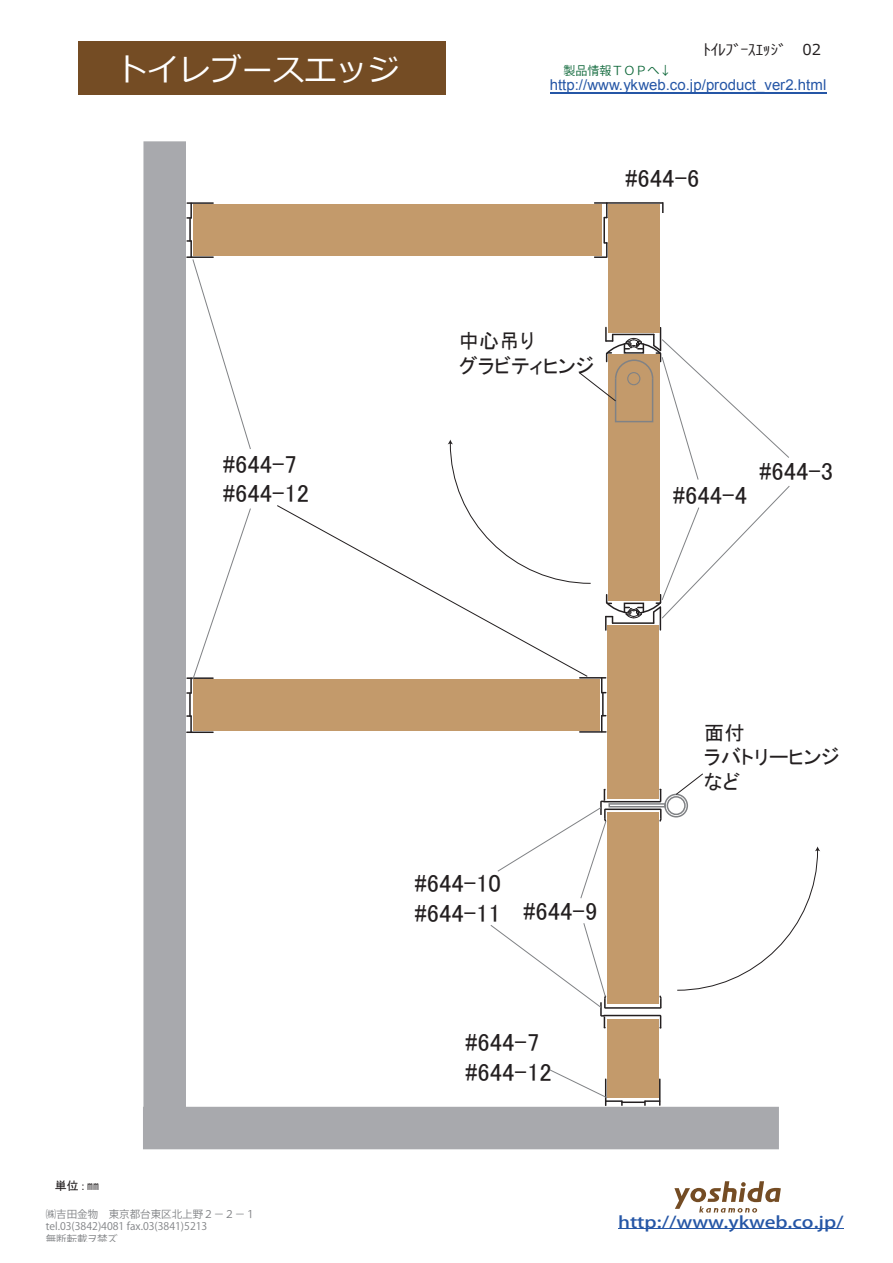
<style>
.page{position:relative;width:893px;height:1263px;background:#fff}
.page>*{position:absolute;margin:0;border:0;box-sizing:border-box;transform-origin:0 0}
.t1{font:31.5px "Meiryo";color:#fff}
.t2{font:24.75px/29.7px "MS P Gothic";color:#231f20}
.t3{font:20.25px/24.3px "MS P Gothic";color:#231f20}
.t4{font:500 15.9px "Koz Go Pro";letter-spacing:-.005em;color:#2556a6;scale:1.26 1}
.t5{font:15px "Arial";color:#2556a6}
.t6{font:15px "Meiryo";color:#231f20}
.t7{font:12px "Koz Go Pro";color:#0c6638}
.t8{font:12px "MS P Gothic";color:#231f20}
.t9{font:10.5px/12.6px "Koz Go Pro";color:#808285}
</style>
<div class="page">
<div style="left:78px;top:41px;width:368px;height:53px;background:#744c24"></div>
<svg style="left:644px;top:1079px;width:16px;height:26px"></svg>
<hr style="left:622px;top:1101px;width:22px;height:2px;background:#231f20">
<hr style="left:605px;top:1007px;width:55px;height:1px;background:#231f20">
<svg style="left:658px;top:995px;width:4px;height:13px"></svg>
<hr style="left:604px;top:1014px;width:56px;height:2px;background:#231f20">
<svg style="left:658px;top:1015px;width:4px;height:14px"></svg>
<hr style="left:605px;top:808px;width:55px;height:2px;background:#231f20">
<svg style="left:658px;top:809px;width:4px;height:13px"></svg>
<hr style="left:604px;top:801px;width:56px;height:1px;background:#231f20">
<svg style="left:658px;top:788px;width:4px;height:13px"></svg>
<div style="left:143px;top:1106px;width:636px;height:43px;background:#a8a9ad"></div>
<div style="left:607px;top:1019px;width:52px;height:78px;background:#c39a6b"></div>
<div style="left:607px;top:812px;width:52px;height:192px;background:#c39a6b"></div>
<div style="left:608px;top:204px;width:52px;height:128px;background:#c39a6b"></div>
<div style="left:607px;top:625px;width:52px;height:174px;background:#c39a6b"></div>
<div style="left:664px;top:793px;width:24px;height:24px;border:2px solid #808285;border-radius:50%"></div>
<div style="left:608px;top:803px;width:58px;height:4px;border:2px solid #808285"></div>
<div style="left:666px;top:796px;width:20px;height:19px;border:2px solid #808285;border-radius:50%"></div>
<svg style="left:580px;top:677px;width:26px;height:55px"></svg>
<hr style="left:187px;top:731px;width:26px;height:2px;background:#231f20">
<svg style="left:187px;top:715px;width:5px;height:17px"></svg>
<hr style="left:189px;top:693px;width:2px;height:23px;background:#231f20">
<hr style="left:187px;top:202px;width:26px;height:2px;background:#231f20">
<svg style="left:187px;top:203px;width:5px;height:16px"></svg>
<hr style="left:189px;top:218px;width:2px;height:23px;background:#231f20">
<div style="left:193px;top:679px;width:406px;height:52px;background:#c39a6b"></div>
<div style="left:194px;top:204px;width:408px;height:52px;background:#c39a6b"></div>
<hr style="left:594px;top:202px;width:69px;height:2px;background:#231f20">
<hr style="left:603px;top:217px;width:2px;height:26px;background:#231f20">
<svg style="left:594px;top:242px;width:13px;height:16px"></svg>
<svg style="left:604px;top:203px;width:3px;height:15px"></svg>
<div style="left:143px;top:141px;width:43px;height:982px;background:#a8a9ad"></div>
<svg style="left:677px;top:846px;width:143px;height:144px"></svg>
<svg style="left:549px;top:1069px;width:74px;height:36px"></svg>
<svg style="left:490px;top:923px;width:117px;height:106px"></svg>
<svg style="left:497px;top:788px;width:110px;height:110px"></svg>
<svg style="left:187px;top:508px;width:64px;height:186px"></svg>
<svg style="left:187px;top:240px;width:64px;height:209px"></svg>
<svg style="left:448px;top:327px;width:342px;height:303px"></svg>
<svg style="left:675px;top:773px;width:28px;height:22px"></svg>
<svg style="left:277px;top:505px;width:311px;height:172px"></svg>
<svg style="left:674px;top:1181px;width:107px;height:31px"></svg>
<hr style="left:618px;top:1228px;width:225px;height:1px;background:#2556a6">
<hr style="left:550px;top:92px;width:276px;height:1px;background:#2556a6">
<p class="t1" style="left:116px;top:52px;width:285px">トイレブースエッジ</p>
<p class="t2" style="left:223px;top:449px;width:88px">#644-7 #644-12</p>
<p class="t6" style="left:703px;top:41px;width:119px">ﾄｲﾚﾌﾞｰｽｴｯｼﾞ 02</p>
<p class="t7" style="left:563px;top:63px;width:109px">製品情報ＴＯＰへ↓</p>
<p class="t5" style="left:550px;top:75px;width:278px">http://www.ykweb.co.jp/product_ver2.html</p>
<p class="t2" style="left:625px;top:163px;width:76px">#644-6</p>
<p class="t3" style="left:459px;top:329px;width:137px">中心吊り<br>グラビティヒンジ</p>
<p class="t2" style="left:673px;top:480px;width:76px">#644-4</p>
<p class="t2" style="left:759px;top:456px;width:76px">#644-3</p>
<p class="t8" style="left:55px;top:1179px;width:46px">単位:㎜</p>
<p class="t9" style="left:46px;top:1207px;width:211px">㈱吉田金物　東京都台東区北上野２－２－１tel.03(3842)4081 fax.03(3841)5213<br>無断転載ヲ禁ズ</p>
<p class="t2" style="left:414px;top:868px;width:185px">#644-10<br>#644-11 #644-9</p>
<p class="t2" style="left:465px;top:1027px;width:88px">#644-7 #644-12</p>
<p class="t3" style="left:704px;top:720px;width:137px">面付<br>ラバトリーヒンジなど</p>
<p class="t4" style="left:618px;top:1211px;width:180px">http://www.ykweb.co.jp/</p>
</div>
